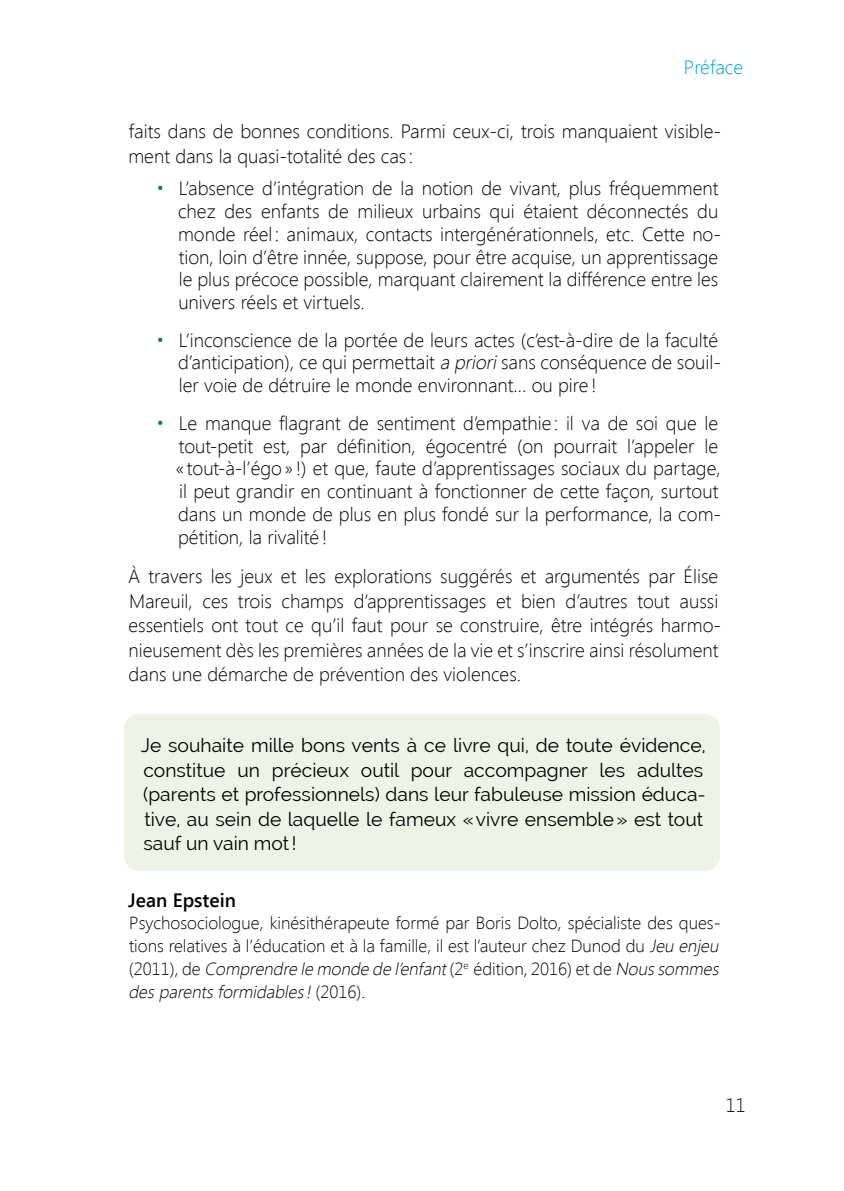
<style>
.page{position:relative;width:844px;height:1191px;background:#fff}
.page>*{position:absolute;margin:0;border:0;box-sizing:border-box;transform-origin:0 0}
.t1{font:300 19.25px/22.8px "Segoe UI";color:#000}
.t2{font:19.25px/24.5px "Raleway";color:#000}
.t3{font:600 19.25px "Segoe UI";color:#000}
.t4{font:300 19.25px "Segoe UI";color:#009ed8}
.t5{font:300 17.5px/22.8px "Segoe UI";color:#000;text-align:justify}
.s1{font-family:"Roboto";font-weight:400;color:#00842f}
.s2{font-style:italic}
</style>
<div class="page">
<div style="left:124px;top:714px;width:595px;height:156px;background:#edf4e6;border-radius:15px"></div>
<p class="t4" style="left:683px;top:53px;width:61px">Préface</p>
<p class="t1" style="left:128px;top:118px;width:594px;line-height:24.5px">faits dans de bonnes conditions. Parmi ceux-ci, trois manquaient visible&shy;ment dans la quasi-totalité des cas:</p>
<p class="t1" style="left:178px;top:176px;width:544px;text-indent:-21px"><span class="s1">•</span> L’absence d’intégration de la notion de vivant, plus fréquemment chez des enfants de milieux urbains qui étaient déconnectés du monde réel : animaux, contacts intergénérationnels, etc. Cette no&shy;tion, loin d’être innée, suppose, pour être acquise, un apprentissage le plus précoce possible, marquant clairement la différence entre les univers réels et virtuels.</p>
<p class="t1" style="left:178px;top:328px;width:544px;text-indent:-21px"><span class="s1">•</span> L’inconscience de la portée de leurs actes (c’est-à-dire de la faculté d’anticipation), ce qui permettait <span class="s2">a priori</span>sans conséquence de souil&shy;ler voie de détruire le monde environnant… ou pire!</p>
<p class="t1" style="left:175px;top:411px;width:547px;text-indent:-18px"><span class="s1">•</span> Le manque flagrant de sentiment d’empathie: il va de soi que le tout-petit est, par définition, égocentré (on pourrait l’appeler le « tout-à-l’égo» !) et que, faute d’apprentissages sociaux du partage, il peut grandir en continuant à fonctionner de cette façon, surtout dans un monde de plus en plus fondé sur la performance, la com&shy;pétition, la rivalité!</p>
<p class="t1" style="left:128px;top:563px;width:594px;line-height:24.5px">À travers les jeux et les explorations suggérés et argumentés par Élise Mareuil, ces trois champs d’apprentissages et bien d’autres tout aussi essentiels ont tout ce qu’il faut pour se construire, être intégrés harmo&shy;nieusement dès les premières années de la vie et s’inscrire ainsi résolument dans une démarche de prévention des violences.</p>
<p class="t2" style="left:141px;top:733px;width:566px">Je souhaite mille bons vents à ce livre qui, de toute évidence, constitue un précieux outil pour accompagner les adultes (parents et professionnels) dans leur fabuleuse mission éduca&shy;tive, au sein de laquelle le fameux «vivre ensemble» est tout sauf un vain mot!</p>
<p class="t3" style="left:128px;top:886px;width:109px">Jean Epstein</p>
<p class="t5" style="left:128px;top:911px;width:595px">Psychosociologue, kinésithérapeute formé par Boris Dolto, spécialiste des ques&shy;tions relatives à l’éducation et à la famille, il est l’auteur chez Dunod du <span class="s2">Jeu enjeu </span>(2 0 1 1 ) , d e <span class="s2">Comprendre le monde de l’enfant</span>(2 <sup>e</sup> é d i t i o n , 2 0 1 6) et d e <span class="s2">Noussommes desparentsformidables!</span>( 2 0 1 6 ) .</p>
<p class="t1" style="left:725px;top:1093px;width:21px">11</p>
</div>
